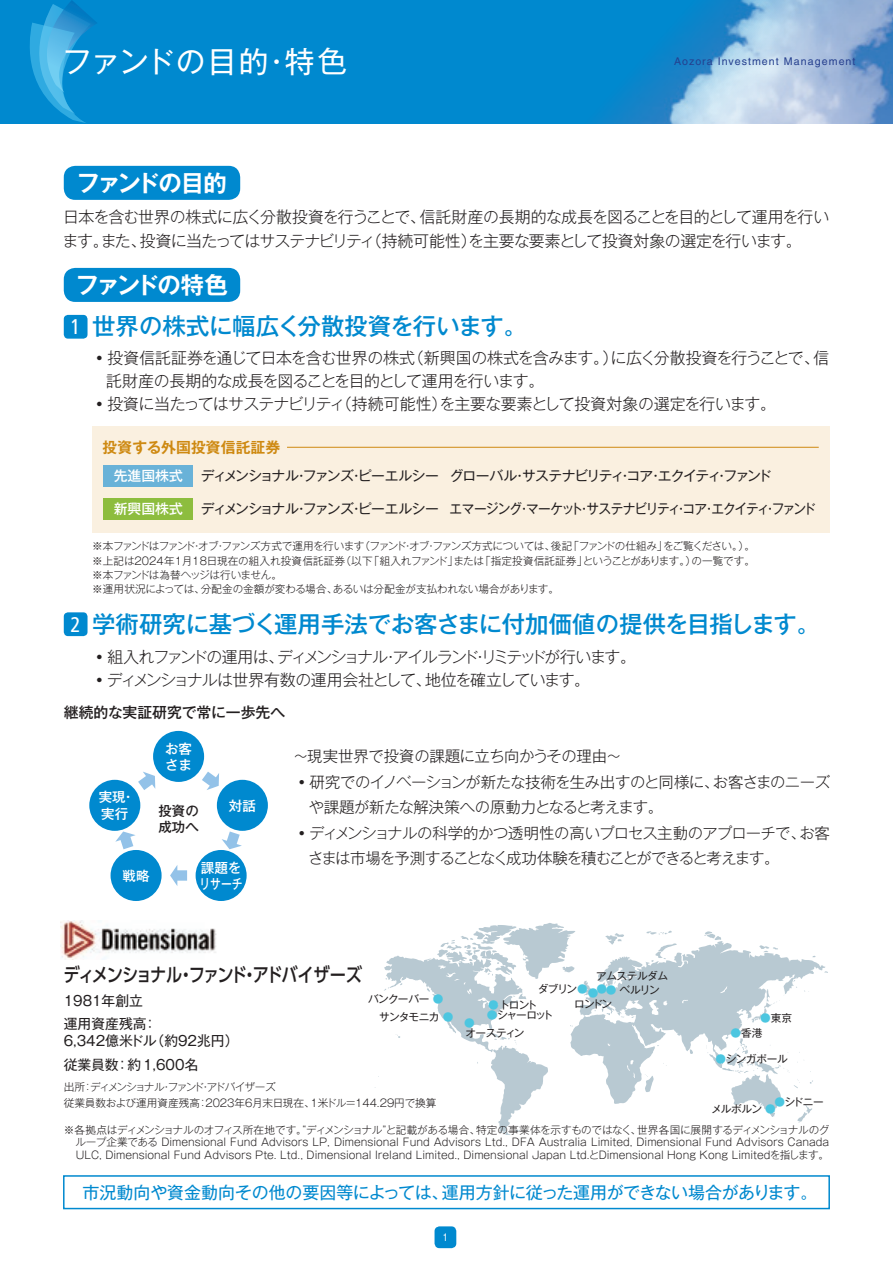
<style>
.page{position:relative;width:893px;height:1263px;background:#fff}
.page>*{position:absolute;margin:0;border:0;box-sizing:border-box;transform-origin:0 0}
.t1{font:29.7px "Gothic MB101 Pr 5";letter-spacing:.03em;color:#fff}
.t2{font:500 23.4px "Gothic MB101 Pr 5";letter-spacing:-.01em;color:#0089cf}
.t3{font:700 23.4px "Gothic MB101 Pr 5 De";letter-spacing:-.085em;color:#fff}
.t4{font:500 19.2px "UD Shin Go Pro";letter-spacing:-.09em;color:#231f20;scale:.85 1}
.t5{font:16.95px "Gothic MB101 Pr 5";letter-spacing:-.015em;color:#0089cf}
.t6{font:300 15.9px/23.4px "Gothic MB101 Pr 5";letter-spacing:-.055em;color:#231f20}
.t7{font:300 15.9px/23.4px "Gothic MB101 Pr 5";letter-spacing:-.085em;color:#231f20}
.t8{font:300 15.45px "Gothic MB101 Pr 5";letter-spacing:-.04em;color:#231f20}
.t9{font:300 15.45px "Gothic MB101 Pr 5";letter-spacing:-.075em;color:#231f20}
.t10{font:300 15.45px "Gothic MB101 Pr 5";letter-spacing:-.02em;color:#231f20}
.t11{font:500 14.85px "Gothic MB101 Pr 5";color:#231f20}
.t12{font:700 14.85px "Gothic MB101 Pr 5 De";color:#ce8911}
.t13{font:13.8px "Gothic MB101 Pr 5";letter-spacing:-.08em;color:#231f20}
.t14{font:13.8px/23.4px "Gothic MB101 Pr 5";color:#231f20}
.t15{font:500 13.8px "Gothic MB101 Pr 5";color:#fff}
.t16{font:500 13.5px/16.5px "Gothic MB101 Pr 5";color:#fff}
.t17{font:500 13.5px/16.5px "Gothic MB101 Pr 5";color:#231f20}
.t18{font:condensed 10.95px "Helvetica";color:#fff}
.t19{font:300 10.65px/14.4px "Gothic MB101 Pr 5";letter-spacing:-.015em;color:#231f20}
.t20{font:10.65px "Gothic MB101 Pr 5";letter-spacing:-.06em;color:#231f20}
.t21{font:10.65px "Helvetica CE";letter-spacing:.1em;color:#253f8e}
.t22{font:10.65px "Gothic MB101 Pr 5";letter-spacing:-.04em;color:#231f20}
.t23{font:300 10.65px "Gothic MB101 Pr 5";color:#4cc6e0}
.s1{font-family:"Frutiger";font-weight:400;font-stretch:condensed;font-size:21.3px;color:#fff}
.s2{font-weight:300;color:#4cc6e0}
</style>
<div class="page">
<div style="left:435px;top:1226px;width:21px;height:22px;background:#0089cf;border-radius:5px"></div>
<div style="left:63px;top:1175px;width:767px;height:34px;border:2px solid #0089cf"></div>
<div style="left:64px;top:612px;width:24px;height:24px;background:#0089cf;border-radius:4px"></div>
<div style="left:64px;top:268px;width:176px;height:34px;background:#0089cf;border-radius:11px"></div>
<div style="left:64px;top:315px;width:24px;height:24px;background:#0089cf;border-radius:4px"></div>
<div style="left:92px;top:426px;width:737px;height:106px;background:#faf0e0"></div>
<hr style="left:287px;top:447px;width:532px;height:1px;background:#ce8911">
<div style="left:104px;top:465px;width:89px;height:21px;background:#69b2d8"></div>
<div style="left:104px;top:498px;width:89px;height:21px;background:#8dbd3e"></div>
<div style="left:64px;top:166px;width:176px;height:34px;background:#0089cf;border-radius:11px"></div>
<img style="left:61px;top:920px;width:156px;height:39px">
<svg style="left:375px;top:923px;width:453px;height:212px"></svg>
<div style="left:153px;top:731px;width:51px;height:51px;background:#0089cf;border-radius:50%"></div>
<div style="left:111px;top:850px;width:51px;height:51px;background:#0089cf;border-radius:50%"></div>
<div style="left:196px;top:850px;width:51px;height:51px;background:#0089cf;border-radius:50%"></div>
<div style="left:89px;top:780px;width:51px;height:51px;background:#0089cf;border-radius:50%"></div>
<div style="left:217px;top:780px;width:51px;height:51px;background:#0089cf;border-radius:50%"></div>
<svg style="left:170px;top:865px;width:17px;height:21px"></svg>
<svg style="left:222px;top:831px;width:20px;height:18px"></svg>
<svg style="left:202px;top:772px;width:17px;height:18px"></svg>
<svg style="left:115px;top:831px;width:21px;height:18px"></svg>
<svg style="left:138px;top:772px;width:17px;height:18px"></svg>
<div style="left:0;top:0;width:893px;height:123px;background:#0089cf"></div>
<svg style="left:30px;top:0;width:67px;height:123px"></svg>
<img style="left:602px;top:0;width:291px;height:123px">
<h1 class="t1" style="left:62px;top:37px;width:287px">ファンドの目的・特色</h1>
<p class="t21" style="left:674px;top:56px;width:183px">Aozora Investment Management</p>
<h2 class="t3" style="left:76px;top:163px;width:152px">ファンドの目的</h2>
<h3 class="t6" style="left:63px;top:204px;width:768px">日本を含む世界の株式に広く分散投資を行うことで、信託財産の長期的な成長を図ることを目的として運用を行います。また、投資に当たってはサステナビリティ（持続可能性）を主要な要素として投資対象の選定を行います。</h3>
<h2 class="t3" style="left:76px;top:265px;width:154px">ファンドの特色</h2>
<h2 class="t2" style="left:71px;top:307px;width:458px"><span class="s1">1</span> 世界の株式に幅広く分散投資を行います。</h2>
<h3 class="t6" style="left:91px;top:344px;width:739px">・投資信託証券を通じて日本を含む世界の株式（新興国の株式を含みます。）に広く分散投資を行うことで、信</h3>
<h3 class="t6" style="left:106px;top:368px;width:440px">託財産の長期的な成長を図ることを目的として運用を行います。</h3>
<h3 class="t6" style="left:91px;top:391px;width:686px">・投資に当たってはサステナビリティ（持続可能性）を主要な要素として投資対象の選定を行います。</h3>
<h3 class="t12" style="left:103px;top:435px;width:179px">投資する外国投資信託証券</h3>
<p class="t15" style="left:114px;top:464px;width:71px">先進国株式</p>
<p class="t13" style="left:201px;top:464px;width:572px">ディメンショナル・ファンズ・ピーエルシー グローバル・サステナビリティ・コア・エクイティ・ファンド</p>
<p class="t15" style="left:114px;top:497px;width:71px">新興国株式</p>
<p class="t13" style="left:201px;top:497px;width:617px">ディメンショナル・ファンズ・ピーエルシー エマージング・マーケット・サステナビリティ・コア・エクイティ・ファンド</p>
<p class="t19" style="left:92px;top:538px;width:664px">※本ファンドはファンド・オブ・ファンズ方式で運用を行います（ファンド・オブ・ファンズ方式については、後記「ファンドの仕組み」をご覧ください。）。※上記は2024年1月18日現在の組入れ投資信託証券（以下「組入れファンド」または「指定投資信託証券」ということがあります。）の一覧です。※本ファンドは為替ヘッジは行いません。<br>※運用状況によっては、分配金の金額が変わる場合、あるいは分配金が支払われない場合があります。</p>
<h2 class="t2" style="left:71px;top:605px;width:751px"><span class="s1">2</span> 学術研究に基づく運用手法でお客さまに付加価値の提供を目指します。</h2>
<h3 class="t7" style="left:91px;top:643px;width:546px">・組入れファンドの運用は、ディメンショナル・アイルランド・リミテッドが行います。・ディメンショナルは世界有数の運用会社として、地位を確立しています。</h3>
<h3 class="t11" style="left:64px;top:700px;width:223px">継続的な実証研究で常に一歩先へ</h3>
<p class="t16" style="left:165px;top:739px;width:28px">お客さま</p>
<p class="t17" style="left:158px;top:801px;width:42px">投資の成功へ</p>
<p class="t16" style="left:99px;top:788px;width:38px">実現・実行</p>
<p class="t16" style="left:229px;top:796px;width:28px">対話</p>
<p class="t16" style="left:123px;top:866px;width:28px">戦略</p>
<p class="t16" style="left:200px;top:858px;width:45px">課題をリサーチ</p>
<h3 class="t10" style="left:293px;top:743px;width:330px">～現実世界で投資の課題に立ち向かうその理由～</h3>
<h3 class="t8" style="left:294px;top:769px;width:537px">・研究でのイノベーションが新たな技術を生み出すのと同様に、お客さまのニーズ</h3>
<h3 class="t8" style="left:309px;top:794px;width:356px">や課題が新たな解決策への原動力となると考えます。</h3>
<h3 class="t8" style="left:294px;top:820px;width:537px">・ディメンショナルの科学的かつ透明性の高いプロセス主動のアプローチで、お客</h3>
<h3 class="t9" style="left:308px;top:845px;width:473px">さまは市場を予測することなく成功体験を積むことができると考えます。</h3>
<h3 class="t4" style="left:64px;top:959px;width:353px">ディメンショナル・ファンド・アドバイザーズ</h3>
<p class="t22" style="left:596px;top:967px;width:73px">アムステルダム</p>
<p class="t23" style="left:596px;top:980px;width:12px">●</p>
<p class="t20" style="left:538px;top:980px;width:51px">ダブリン<span class="s2">●</span></p>
<p class="t20" style="left:606px;top:981px;width:55px"><span class="s2">●</span> ベルリン</p>
<p class="t23" style="left:588px;top:984px;width:12px">●</p>
<p class="t14" style="left:64px;top:988px;width:95px">1981年創立運用資産残高：</p>
<p class="t14" style="left:64px;top:1028px;width:176px">6,342億米ドル（約92兆円）従業員数：約1,600名</p>
<p class="t20" style="left:368px;top:990px;width:77px">バンクーバー <span class="s2">●</span></p>
<p class="t20" style="left:574px;top:995px;width:39px">ロンドン</p>
<p class="t20" style="left:488px;top:996px;width:51px"><span class="s2">●</span> トロント</p>
<p class="t20" style="left:487px;top:1006px;width:68px"><span class="s2">●</span>シャーロット</p>
<p class="t20" style="left:760px;top:1009px;width:34px"><span class="s2">●</span>東京</p>
<p class="t20" style="left:379px;top:1008px;width:76px">サンタモニカ <span class="s2">●</span></p>
<p class="t23" style="left:464px;top:1014px;width:12px">●</p>
<p class="t20" style="left:731px;top:1024px;width:33px"><span class="s2">●</span>香港</p>
<p class="t20" style="left:465px;top:1024px;width:61px">オースティン</p>
<p class="t20" style="left:716px;top:1050px;width:74px"><span class="s2">●</span>シンガポール</p>
<p class="t20" style="left:774px;top:1093px;width:51px"><span class="s2">●</span>シドニー</p>
<p class="t19" style="left:64px;top:1078px;width:374px;line-height:15.9px">出所：ディメンショナル・ファンド・アドバイザーズ<br>従業員数および運用資産残高：2023年6月末日現在、1米ドル＝144.29円で換算</p>
<p class="t20" style="left:711px;top:1100px;width:66px">メルボルン <span class="s2">●</span></p>
<p class="t19" style="left:76px;top:1122px;width:755px;line-height:12.8px;text-align:justify;text-indent:-12px">※各拠点はディメンショナルのオフィス所在地です。“ディメンショナル”と記載がある場合、特定の事業体を示すものではなく、世界各国に展開するディメンショナルのグループ企業である Dimensional Fund Advisors LP, Dimensional Fund Advisors Ltd., DFA Australia Limited, Dimensional Fund Advisors Canada ULC, Dimensional Fund Advisors Pte. Ltd., Dimensional Ireland Limited., Dimensional Japan Ltd.とDimensional Hong Kong Limitedを指します。</p>
<h3 class="t5" style="left:83px;top:1178px;width:736px">市況動向や資金動向その他の要因等によっては、運用方針に従った運用ができない場合があります。</h3>
<p class="t18" style="left:443px;top:1231px;width:6px">1</p>
</div>
